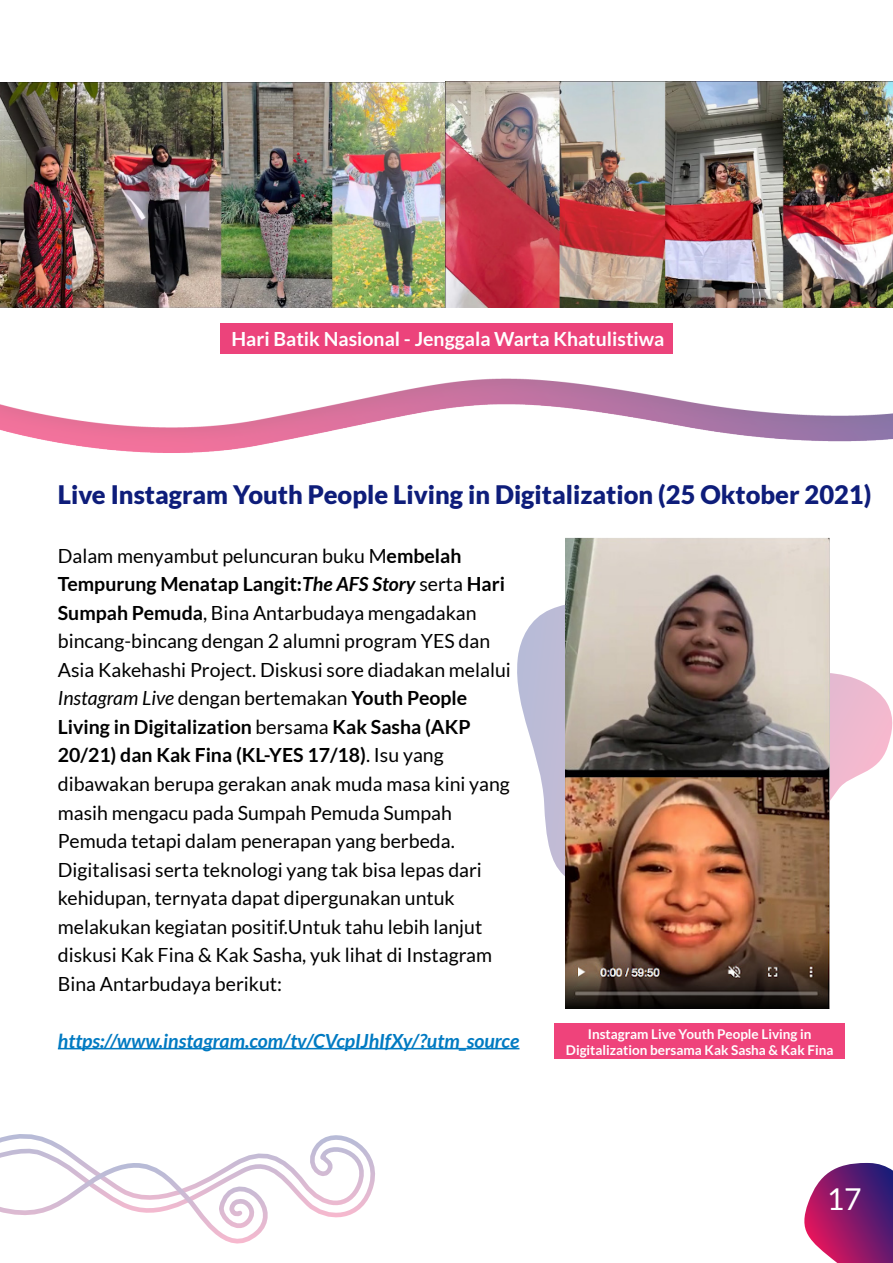
<style>
.page{position:relative;width:893px;height:1263px;background:#fff}
.page>*{position:absolute;margin:0;border:0;box-sizing:border-box;transform-origin:0 0}
.t1{font:30.15px "Lato";color:#fff}
.t2{font:900 25.5px "Lato";color:#0e1d7a}
.t3{font:19.5px/28.5px "Lato";color:#000}
.t4{font:italic 700 19.5px "Lato";color:#007ac2}
.t5{font:700 19.5px "Lato";color:#fff}
.t6{font:700 13.5px/15.6px "Lato";color:#fff;text-align:center}
.s1{font-weight:700}
.s2{font-weight:700;font-style:italic}
.s3{font-style:italic}
</style>
<div class="page">
<img style="left:0;top:81px;width:893px;height:372px">
<svg style="left:517px;top:604px;width:49px;height:284px"></svg>
<svg style="left:829px;top:592px;width:63px;height:286px"></svg>
<hr style="left:58px;top:1048px;width:461px;height:1px;background:#007ac2">
<svg style="left:0;top:1134px;width:375px;height:109px"></svg>
<div style="left:554px;top:1024px;width:291px;height:35px;background:#ef437b"></div>
<div style="left:220px;top:323px;width:452px;height:31px;background:#ec437b"></div>
<svg style="left:804px;top:1163px;width:89px;height:100px;background:#913a80"></svg>
<img style="left:0;top:82px;width:893px;height:226px">
<img style="left:566px;top:537px;width:263px;height:471px">
<p class="t5" style="left:232px;top:328px;width:434px">Hari Batik Nasional - Jenggala Warta Khatulistiwa</p>
<h2 class="t2" style="left:58px;top:480px;width:815px">Live Instagram Youth People Living in Digitalization (25 Oktober 2021)</h2>
<p class="t3" style="left:58px;top:541px;width:455px">Dalam menyambut peluncuran buku M<span class="s1">embelah Tempurung Menatap Langit:</span><span class="s2">The AFS Story</span> serta <span class="s1">Hari Sumpah Pemuda</span>, Bina Antarbudaya mengadakan bincang-bincang dengan 2 alumni program YES dan Asia Kakehashi Project. Diskusi sore diadakan melalui <span class="s3">Instagram Live</span> dengan bertemakan <span class="s1">Youth People Living in Digitalization</span> bersama <span class="s1">Kak Sasha (AKP 20/21) dan Kak Fina (KL-YES 17/18)</span>. Isu yang dibawakan berupa gerakan anak muda masa kini yang masih mengacu pada Sumpah Pemuda Sumpah Pemuda tetapi dalam penerapan yang berbeda.<br>Digitalisasi serta teknologi yang tak bisa lepas dari kehidupan, ternyata dapat dipergunakan untuk melakukan kegiatan positif.Untuk tahu lebih lanjut diskusi Kak Fina &amp; Kak Sasha, yuk lihat di Instagram Bina Antarbudaya berikut:</p>
<p class="t4" style="left:58px;top:1029px;width:463px">https://www.instagram.com/tv/CVcpIJhIfXy/?utm_source</p>
<p class="t6" style="left:566px;top:1026px;width:269px">Instagram Live Youth People Living in<br>Digitalization bersama Kak Sasha &amp; Kak Fina</p>
<h1 class="t1" style="left:827px;top:1182px;width:36px">17</h1>
</div>
